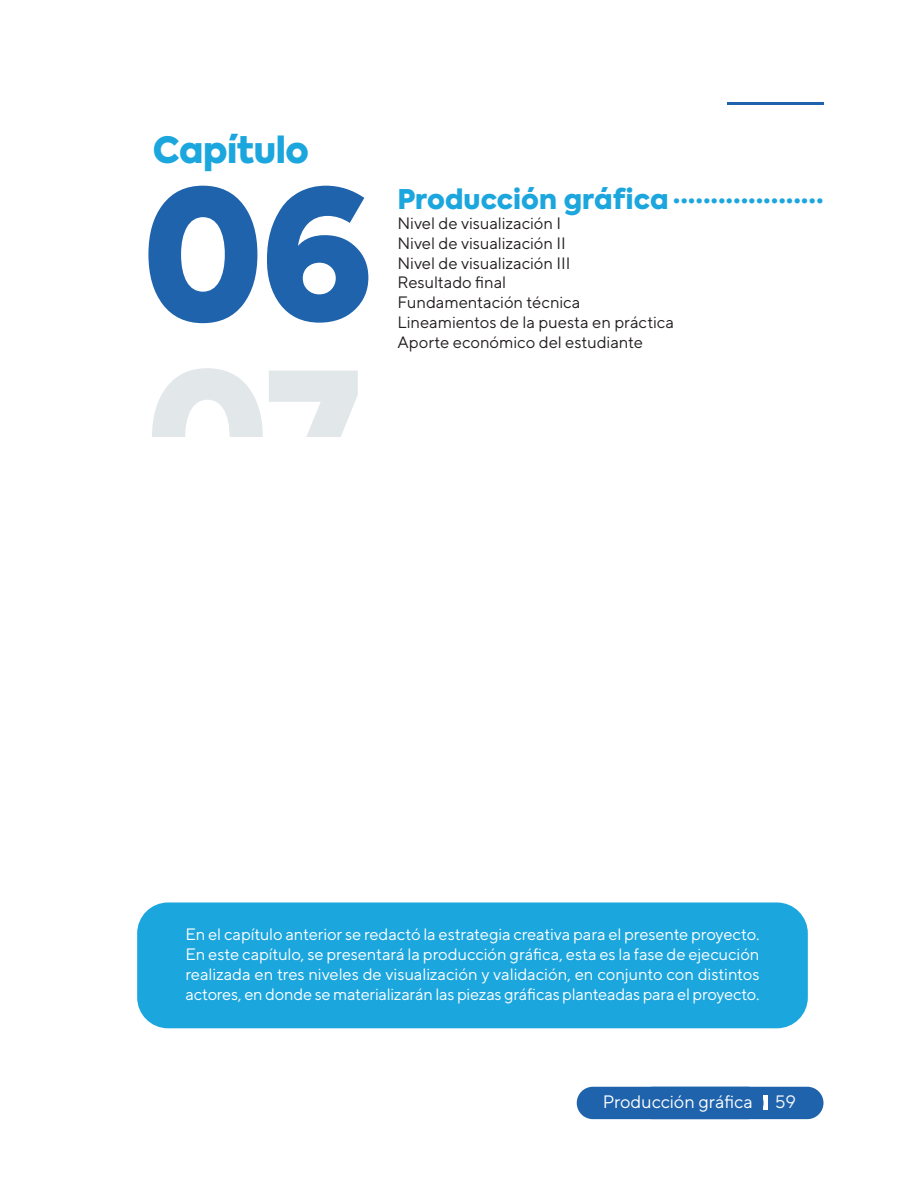
<style>
.page{position:relative;width:918px;height:1188px;background:#fff}
.page>*{position:absolute;margin:0;border:0;box-sizing:border-box;transform-origin:0 0}
.Título_Capítulo{font:900 180px "Axiforma";color:#e2e7ea}
.Numeración{font:900 180px "Axiforma";color:#1e63ab}
.Título_Capítulo-2{font:900 36px "Axiforma";letter-spacing:-.01em;color:#1ca6de}
.Título_portada{font:900 27px "Axiforma";color:#1ca6de}
.Texto_Portada{font:18px "TT Norms Pro";letter-spacing:-.005em;color:#fff}
.t1{font:18px "TT Norms Pro";color:#f5f6f7}
.Texto_General{font:16.5px/19.8px "TT Norms Pro";letter-spacing:-.015em;color:#fff;text-align:justify}
.Texto_General-2{font:16.5px "TT Norms Pro";color:#231f20}
</style>
<div class="page">
<div style="left:637px;top:1087px;width:186px;height:32px;background:#1e63ab;border-radius:16px"></div>
<hr style="left:764px;top:1096px;width:4px;height:14px;background:#fff">
<hr style="left:727px;top:103px;width:97px;height:2px;background:#1e63ab">
<div style="left:137px;top:902px;width:671px;height:126px;background:#1ca6de;border-radius:31px"></div>
<div style="left:577px;top:1087px;width:187px;height:32px;background:#1e63ab;border-radius:16px"></div>
<p class="Título_Capítulo-2" style="left:153px;top:125px;width:158px">Capítulo</p>
<p class="Numeración" style="left:141px;top:127px;width:235px">06</p>
<p class="Título_portada" style="left:397px;top:180px;width:273px">Producción gráfica</p>
<p class="Título_portada" style="left:673px;top:174px;width:152px">....................</p>
<p class="Texto_General-2" style="left:397px;top:213px;width:165px">Nivel de visualización I</p>
<p class="Texto_General-2" style="left:397px;top:233px;width:170px">Nivel de visualización II</p>
<p class="Texto_General-2" style="left:397px;top:252px;width:175px">Nivel de visualización III</p>
<p class="Texto_General-2" style="left:397px;top:272px;width:110px">Resultado final</p>
<p class="Texto_General-2" style="left:397px;top:292px;width:185px">Fundamentación técnica</p>
<p class="Texto_General-2" style="left:397px;top:312px;width:278px">Lineamientos de la puesta en práctica</p>
<p class="Texto_General-2" style="left:397px;top:332px;width:247px">Aporte económico del estudiante</p>
<p class="Título_Capítulo" style="left:145px;top:310px;width:219px">07</p>
<p class="Texto_General" style="left:185px;top:924px;width:576px">En el capítulo anterior se redactó la estrategia creativa para el presente proyecto.<br>En este capítulo, se presentará la producción gráfica, esta es la fase de ejecución realizada en tres niveles de visualización y validación, en conjunto con distintos actores, en donde se materializarán las piezas gráficas planteadas para el proyecto.</p>
<p class="Texto_Portada" style="left:603px;top:1090px;width:152px">Producción gráfica</p>
<p class="t1" style="left:775px;top:1090px;width:23px">59</p>
</div>
